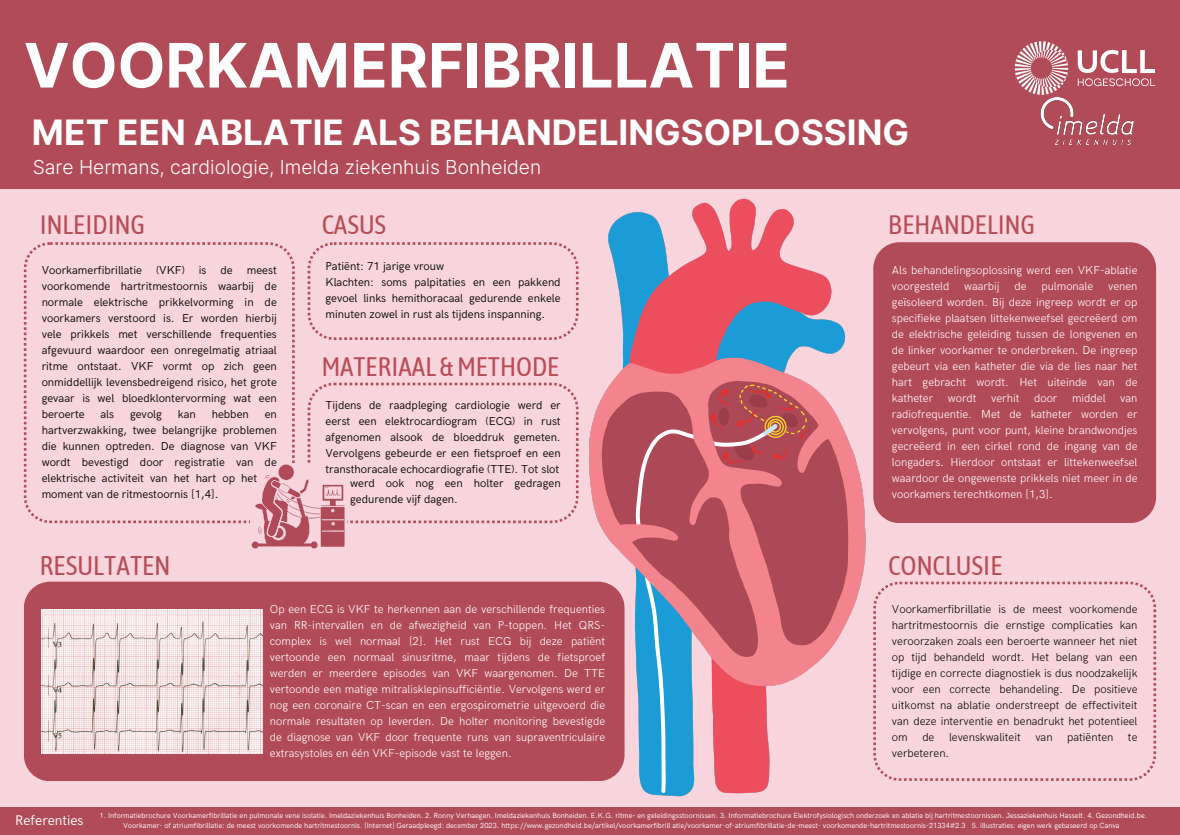
<style>
.page{position:relative;width:1180px;height:835px;background:#fff}
.page>*{position:absolute;margin:0;border:0;box-sizing:border-box;transform-origin:0 0}
.t1{font:700 61.25px "Inter";color:#fff}
.t2{font:700 35px "Inter";color:#fff}
.t3{font:26.91px "Asap Condensed";color:#b74d56}
.t4{font:26.63px "Asap Condensed";color:#b74d56}
.t5{font:26.57px "Asap Condensed";color:#b74d56}
.t6{font:300 19.25px "Inter";color:#fff}
.t7{font:14px "HK Grotesk";color:#fff}
.t8{font:300 11.55px/16px "HK Grotesk";color:#fff;text-align:justify}
.t9{font:11.55px/16px "HK Grotesk";color:#080704}
.t10{font:300 11.55px/16px "HK Grotesk";color:#080704;text-align:justify}
.t11{font:7.46px/10.2px "HK Grotesk";color:#fff;text-align:center}
</style>
<div class="page">
<div style="left:0;top:0;width:1180px;height:834px;background:#f8d4dc"></div>
<svg style="left:308px;top:242px;width:263px;height:98px"></svg>
<svg style="left:885px;top:581px;width:271px;height:199px"></svg>
<div style="left:0;top:807px;width:1180px;height:27px;background:#b14b57"></div>
<div style="left:0;top:0;width:1180px;height:189px;background:#b14b57"></div>
<svg style="left:1014px;top:41px;width:54px;height:54px"></svg>
<svg style="left:1077px;top:50px;width:78px;height:36px"></svg>
<div style="left:24px;top:581px;width:600px;height:200px;background:#b14b57;border-radius:26px"></div>
<img style="left:42px;top:609px;width:221px;height:144px">
<svg style="left:24px;top:242px;width:271px;height:281px"></svg>
<div style="left:873px;top:242px;width:283px;height:281px;background:#b14b57;border-radius:26px"></div>
<img style="left:571px;top:198px;width:314px;height:599px">
<svg style="left:250px;top:382px;width:328px;height:168px"></svg>
<img style="left:250px;top:463px;width:97px;height:86px">
<img style="left:1040px;top:97px;width:94px;height:48px">
<h1 class="t1" style="left:24px;top:21px;width:767px">VOORKAMERFIBRILLATIE</h1>
<h2 class="t2" style="left:32px;top:107px;width:878px">MET EEN ABLATIE ALS BEHANDELINGSOPLOSSING</h2>
<h3 class="t6" style="left:33px;top:153px;width:510px">Sare Hermans, cardiologie, Imelda ziekenhuis Bonheiden</h3>
<h3 class="t4" style="left:40px;top:206px;width:107px">INLEIDING</h3>
<p class="t9" style="left:42px;top:261px;width:237px;text-align:justify">Voorkamerfibrillatie (VKF) is de meest voorkomende hartritmestoornis waarbij de normale elektrische prikkelvorming in de voorkamers verstoord is. Er worden hierbij vele prikkels met verschillende frequenties afgevuurd waardoor een onregelmatig atriaal ritme ontstaat. VKF vormt op zich geen onmiddellijk levensbedreigend risico, het grote gevaar is wel bloedklontervorming wat een beroerte</p>
<p class="t9" style="left:101px;top:405px;width:15px">als</p>
<p class="t9" style="left:130px;top:405px;width:33px">gevolg</p>
<p class="t9" style="left:178px;top:405px;width:19px">kan</p>
<p class="t9" style="left:212px;top:405px;width:39px">hebben</p>
<p class="t9" style="left:42px;top:405px;width:237px;text-indent:223px">en hartverzwakking, twee belangrijke problemen die kunnen optreden. De diagnose van VKF wordt bevestigd door registratie van de elektrische activiteit van het hart op het moment van de ritmestoornis [1,4].</p>
<h3 class="t3" style="left:40px;top:547px;width:132px">RESULTATEN</h3>
<h3 class="t4" style="left:322px;top:206px;width:66px">CASUS</h3>
<p class="t9" style="left:325px;top:257px;width:237px">Patiënt: 71 jarige vrouw<br>Klachten: soms palpitaties en een pakkend gevoel links hemithoracaal gedurende enkele minuten zowel in rust als tijdens inspanning.</p>
<h3 class="t4" style="left:322px;top:348px;width:239px">MATERIAAL &amp; METHODE</h3>
<p class="t9" style="left:325px;top:396px;width:237px;text-align:justify">Tijdens de raadpleging cardiologie werd er eerst een elektrocardiogram (ECG) in rust afgenomen alsook de bloeddruk gemeten.<br>Vervolgens gebeurde er een fietsproef en een transthoracale echocardiografie (TTE). Tot slot</p>
<p class="t9" style="left:350px;top:474px;width:212px">werd ook nog een holter gedragen gedurende vijf dagen.</p>
<p class="t8" style="left:270px;top:599px;width:337px">Op een ECG is VKF te herkennen aan de verschillende frequenties van RR-intervallen en de afwezigheid van P-toppen. Het QRS&shy;complex is wel normaal [2]. Het rust ECG bij deze patiënt vertoonde een normaal sinusritme, maar tijdens de fietsproef werden er meerdere episodes van VKF waargenomen. De TTE vertoonde een matige mitralisklepinsufficiëntie. Vervolgens werd er nog een coronaire CT-scan en een ergospirometrie uitgevoerd die normale resultaten op leverden. De holter monitoring bevestigde de diagnose van VKF door frequente runs van supraventriculaire extrasystoles en één VKF-episode vast te leggen.</p>
<h3 class="t5" style="left:888px;top:206px;width:148px">BEHANDELING</h3>
<p class="t8" style="left:892px;top:261px;width:247px">Als behandelingsoplossing werd een VKF-ablatie voorgesteld</p>
<p class="t8" style="left:964px;top:277px;width:37px">waarbij</p>
<p class="t8" style="left:1014px;top:277px;width:14px">de</p>
<p class="t8" style="left:1041px;top:277px;width:53px">pulmonale</p>
<p class="t8" style="left:892px;top:277px;width:247px;text-indent:216px">venen geïsoleerd worden. Bij deze ingreep wordt er op specifieke plaatsen littekenweefsel gecreëerd om de elektrische geleiding tussen de longvenen en de linker voorkamer te onderbreken. De ingreep gebeurt via een katheter die via de lies naar het hart gebracht wordt. Het uiteinde van de katheter</p>
<p class="t8" style="left:948px;top:389px;width:30px">wordt</p>
<p class="t8" style="left:991px;top:389px;width:30px">verhit</p>
<p class="t8" style="left:1034px;top:389px;width:25px">door</p>
<p class="t8" style="left:1072px;top:389px;width:35px">middel</p>
<p class="t8" style="left:892px;top:389px;width:247px;text-indent:228px">van radiofrequentie. Met de katheter worden er vervolgens, punt voor punt, kleine brandwondjes gecreëerd in een cirkel rond de ingang van de longaders. Hierdoor ontstaat er littekenweefsel waardoor de ongewenste prikkels niet meer in de voorkamers terechtkomen [1,3].</p>
<h3 class="t3" style="left:888px;top:547px;width:116px">CONCLUSIE</h3>
<p class="t10" style="left:892px;top:599px;width:247px">Voorkamerfibrillatie is de meest voorkomende hartritmestoornis die ernstige complicaties kan veroorzaken zoals een beroerte wanneer het niet op tijd behandeld wordt. Het belang van een tijdige en correcte diagnostiek is dus noodzakelijk voor een correcte behandeling. De positieve uitkomst na ablatie onderstreept de effectiviteit van deze interventie en benadrukt het potentieel om</p>
<p class="t10" style="left:922px;top:727px;width:14px">de</p>
<p class="t10" style="left:949px;top:727px;width:73px">levenskwaliteit</p>
<p class="t10" style="left:1035px;top:727px;width:19px">van</p>
<p class="t10" style="left:1067px;top:727px;width:48px">patiënten</p>
<p class="t10" style="left:1128px;top:727px;width:11px">te</p>
<p class="t10" style="left:892px;top:743px;width:59px">verbeteren.</p>
<p class="t7" style="left:15px;top:809px;width:70px">Referenties</p>
<p class="t11" style="left:99px;top:809px;width:1049px">1. Informatiebrochure Voorkamerfibrillatie en pulmonale vene isolatie. Imeldaziekenhuis Bonheiden. 2. Ronny Verhaegen. Imeldaziekenhuis Bonheiden. E.K.G. ritme- en geleidingsstoornissen. 3. Informatiebrochure Elektrofysiologisch onderzoek en ablatie bij hartritmestoornissen. Jessaziekenhuis Hasselt. 4. Gezondheid.be.<br>Voorkamer- of atriumfibrillatie: de meest voorkomende hartritmestoornis. [Internet] Geraadpleegd: december 2023. https://www.gezondheid.be/artikel/voorkamerfibrill atie/voorkamer-of-atriumfibrillatie-de-meest- voorkomende-hartritmestoornis-21334#2.3 5. illustraties: eigen werk gebaseerd op Canva</p>
</div>
